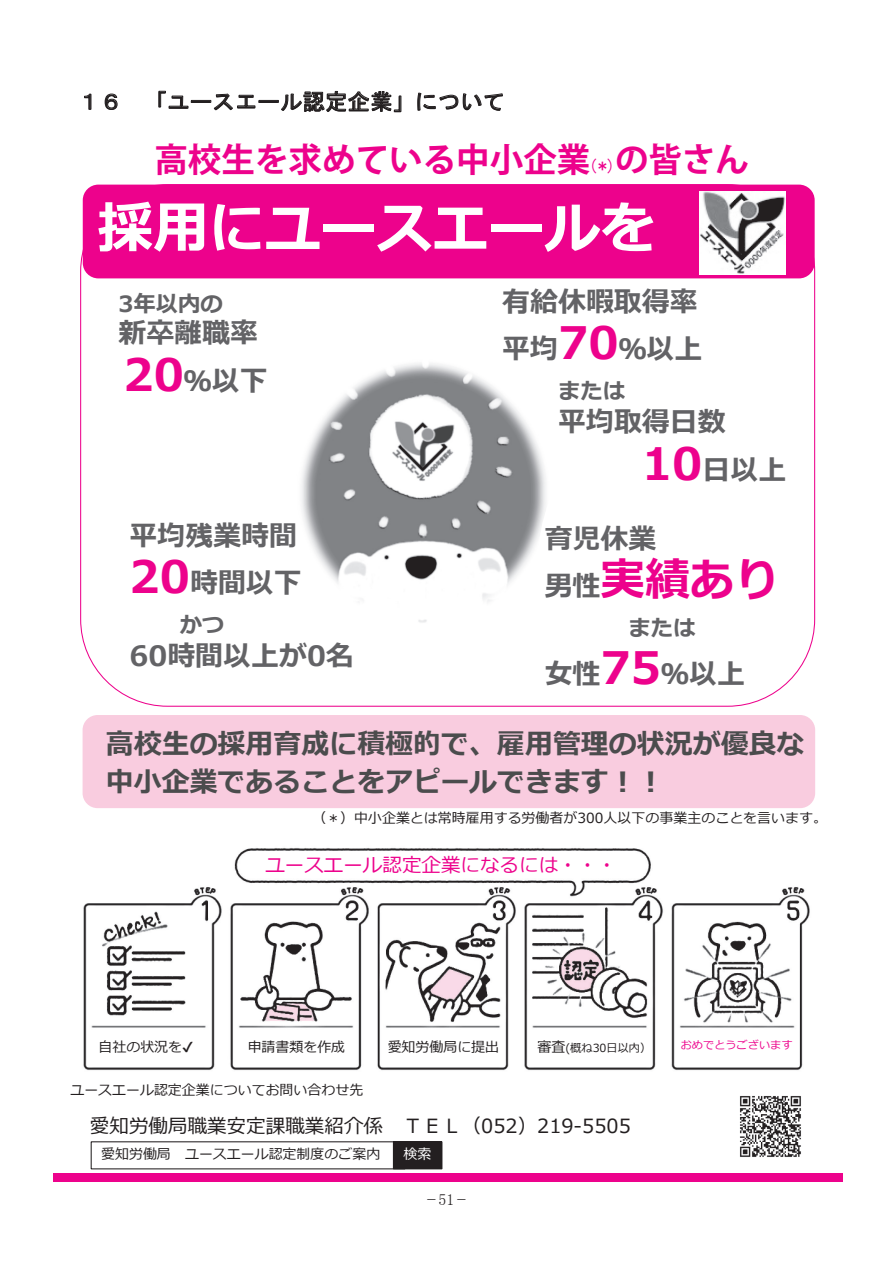
<style>
.page{position:relative;width:893px;height:1263px;background:#fff}
.page>*{position:absolute;margin:0;border:0;box-sizing:border-box;transform-origin:0 0}
.t1{font:700 55.95px "Meiryo";color:#fff}
.t2{font:700 44.7px "Meiryo";color:#ed028c}
.t3{font:700 33.6px "Koz Go Std";color:#ed028c}
.t4{font:700 27.9px/47.7px "Meiryo";color:#636366}
.t5{font:700 27.9px/37.8px "Meiryo";color:#4b4c4d}
.t6{font:22.35px "MS Gothic";letter-spacing:.005em;color:#231f20}
.t7{font:700 22.35px "Meiryo";color:#636366}
.t8{font:19.5px "Meiryo";color:#231f20}
.t9{font:19.5px "Meiryo";color:#ed028c}
.t10{font:15.75px "MS P Mincho";color:#231f20;scale:1.2 1}
.t11{font:13.95px "Meiryo";color:#231f20}
.t12{font:13.95px "Meiryo";color:#fff}
.t13{font:11.25px "Meiryo";color:#231f20}
.t14{font:11.25px "Meiryo";color:#ed028c}
.s1{font-family:"MS Gothic";font-weight:400;font-size:16.8px}
.s2{font-size:44.7px;color:#ed028c}
.s3{font-size:27.9px;color:#636366}
.s4{font-size:13.95px}
</style>
<div class="page">
<img style="left:83px;top:848px;width:727px;height:223px">
<div style="left:83px;top:715px;width:732px;height:93px;background:#f9ccdf;border-radius:15px"></div>
<div style="left:53px;top:1173px;width:790px;height:9px;background:#ed028c"></div>
<div style="left:83px;top:185px;width:732px;height:93px;background:#ed028c;border-radius:16px"></div>
<img style="left:699px;top:191px;width:87px;height:84px">
<img style="left:740px;top:1096px;width:61px;height:61px">
<div style="left:393px;top:1142px;width:49px;height:27px;background:#231f20"></div>
<div style="left:393px;top:1141px;width:49px;height:28px;border:1px solid #231f20"></div>
<svg style="left:84px;top:94px;width:7px;height:16px"></svg>
<svg style="left:105px;top:94px;width:13px;height:16px"></svg>
<svg style="left:158px;top:91px;width:30px;height:18px"></svg>
<div style="left:191px;top:100px;width:20px;height:3px;border:1px solid #231f20"></div>
<svg style="left:214px;top:93px;width:41px;height:17px"></svg>
<div style="left:259px;top:100px;width:20px;height:3px;border:1px solid #231f20"></div>
<svg style="left:281px;top:91px;width:120px;height:22px"></svg>
<svg style="left:417px;top:92px;width:86px;height:19px"></svg>
<img style="left:301px;top:363px;width:245px;height:260px">
<h3 class="t6" style="left:77px;top:90px;width:429px">１６ 「ユースエール認定企業」について</h3>
<h3 class="t3" style="left:154px;top:138px;width:596px">高校生を求めている中小企業<span class="s1">(＊)</span>の皆さん</h3>
<h1 class="t1" style="left:97px;top:189px;width:560px">採用にユースエールを</h1>
<h3 class="t7" style="left:118px;top:288px;width:106px">3年以内の</h3>
<h3 class="t4" style="left:118px;top:310px;width:151px">新卒離職率<br><span class="s2">20</span>％以下</h3>
<h3 class="t4" style="left:129px;top:513px;width:174px">平均残業時間<br><span class="s2">20</span>時間以下</h3>
<h3 class="t7" style="left:180px;top:609px;width:46px">かつ</h3>
<h3 class="t4" style="left:129px;top:634px;width:226px">60時間以上が0名</h3>
<h3 class="t4" style="left:502px;top:279px;width:202px">有給休暇取得率平均<span class="s2">70</span>％以上</h3>
<h3 class="t7" style="left:558px;top:375px;width:69px">または</h3>
<h3 class="t4" style="left:642px;top:400px;width:146px;text-indent:-84px">平均取得日数<br><span class="s2">10</span>日以上</h3>
<h3 class="t4" style="left:545px;top:516px;width:113px">育児休業</h3>
<h2 class="t2" style="left:545px;top:549px;width:236px"><span class="s3">男性</span>実績あり</h2>
<h3 class="t7" style="left:628px;top:612px;width:69px">または</h3>
<h3 class="t4" style="left:545px;top:651px;width:202px">女性<span class="s2">75</span>％以上</h3>
<h3 class="t5" style="left:106px;top:726px;width:700px">高校生の採用育成に積極的で、雇用管理の状況が優良な中小企業であることをアピールできます︕︕</h3>
<p class="t11" style="left:312px;top:808px;width:516px">（＊）中小企業とは常時雇用する労働者が300人以下の事業主のことを言います。</p>
<h3 class="t9" style="left:265px;top:851px;width:353px">ユースエール認定企業になるには・・・</h3>
<p class="t11" style="left:99px;top:1037px;width:96px">自社の状況を✔</p>
<p class="t11" style="left:248px;top:1037px;width:99px">申請書類を作成</p>
<p class="t11" style="left:388px;top:1037px;width:113px">愛知労働局に提出</p>
<p class="t13" style="left:537px;top:1040px;width:115px"><span class="s4">審査</span>(概ね30日以内）</p>
<p class="t14" style="left:681px;top:1037px;width:113px">おめでとうございます</p>
<p class="t11" style="left:70px;top:1080px;width:294px">ユースエール認定企業についてお問い合わせ先</p>
<h3 class="t8" style="left:90px;top:1113px;width:542px">愛知労働局職業安定課職業紹介係 ＴＥＬ（052）219-5505</h3>
<p class="t11" style="left:101px;top:1144px;width:281px">愛知労働局 ユースエール認定制度のご案内</p>
<p class="t12" style="left:403px;top:1144px;width:29px">検索</p>
<p class="t10" style="left:427px;top:1191px;width:34px">-51-</p>
</div>
